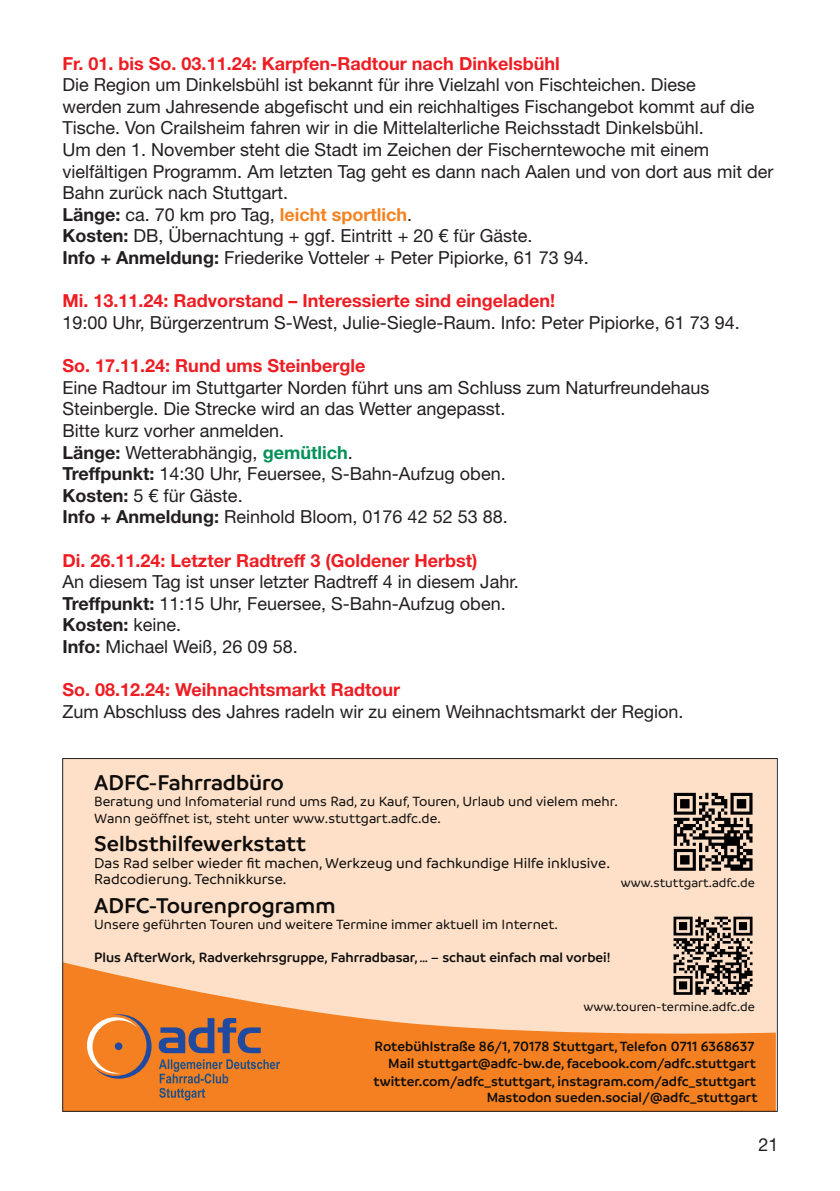
<style>
.page{position:relative;width:840px;height:1191px;background:#fff}
.page>*{position:absolute;margin:0;border:0;box-sizing:border-box;transform-origin:0 0}
.t1{font:600 23px "Branding";color:#0e0d0b}
.t2{font:18px/21.6px "Helvetica Neue LT";color:#231f20}
.t3{font:700 18px "Helvetica Neue LT";color:#ee1d23}
.t4{font:500 15.4px/16.2px "Branding";color:#0e0d0b}
.t5{font:600 14.4px/17.4px "Branding";color:#0e0d0b;text-align:right}
.t6{font:500 14.4px/16.2px "Branding";color:#0e0d0b}
.t7{font:500 13.4px "Branding";color:#0e0d0b}
.s1{font-weight:700}
.s2{font-weight:700;color:#f58220}
.s3{font-weight:700;color:#009057}
</style>
<div class="page">
<div style="left:63px;top:759px;width:712px;height:289px;background:#fee0c9"></div>
<svg style="left:64px;top:962px;width:711px;height:147px;fill:#f58021"></svg>
<svg style="left:159px;top:1018px;width:101px;height:35px;background:#92675b"></svg>
<svg style="left:87px;top:1014px;width:64px;height:64px;background:#e08643"></svg>
<div style="left:115px;top:1042px;width:7px;height:8px;background:#1f4aa0;border-radius:50%"></div>
<svg style="left:159px;top:1059px;width:121px;height:41px;background:#cb7634"></svg>
<svg style="left:673px;top:916px;width:79px;height:78px"></svg>
<svg style="left:673px;top:793px;width:79px;height:77px"></svg>
<p class="t3" style="left:62px;top:57px;width:498px">Fr. 01. bis So. 03.11.24: Karpfen-Radtour nach Dinkelsbühl</p>
<p class="t2" style="left:62px;top:76px;width:712px">Die Region um Dinkelsbühl ist bekannt für ihre Vielzahl von Fischteichen. Diese<br>werden zum Jahresende abgefischt und ein reichhaltiges Fischangebot kommt auf die Tische. Von Crailsheim fahren wir in die Mittelalterliche Reichsstadt Dinkelsbühl.<br>Um den 1. November steht die Stadt im Zeichen der Fischerntewoche mit einem vielfältigen Programm. Am letzten Tag geht es dann nach Aalen und von dort aus mit der Bahn zurück nach Stuttgart.<br><span class="s1">Länge:</span> ca. 70 km pro Tag, <span class="s2">leicht sportlich</span>.<br><span class="s1">Kosten:</span> DB, Übernachtung + ggf. Eintritt + 20 € für Gäste.<br><span class="s1">Info + Anmeldung:</span> Friederike Votteler + Peter Pipiorke, 61 73 94.</p>
<p class="t3" style="left:62px;top:294px;width:494px">Mi. 13.11.24: Radvorstand – Interessierte sind eingeladen!</p>
<p class="t2" style="left:62px;top:313px;width:678px">19:00 Uhr, Bürgerzentrum S-West, Julie-Siegle-Raum. Info: Peter Pipiorke, 61 73 94.</p>
<p class="t3" style="left:62px;top:359px;width:304px">So. 17.11.24: Rund ums Steinbergle</p>
<p class="t2" style="left:62px;top:378px;width:648px">Eine Radtour im Stuttgarter Norden führt uns am Schluss zum Naturfreundehaus Steinbergle. Die Strecke wird an das Wetter angepasst.<br>Bitte kurz vorher anmelden.<br><span class="s1">Länge:</span> Wetterabhängig, <span class="s3">gemütlich</span>.<br><span class="s1">Treffpunkt:</span> 14:30 Uhr, Feuersee, S-Bahn-Aufzug oben.<br><span class="s1">Kosten:</span> 5 € für Gäste.<br><span class="s1">Info + Anmeldung:</span> Reinhold Bloom, 0176 42 52 53 88.</p>
<p class="t3" style="left:62px;top:553px;width:416px">Di. 26.11.24: Letzter Radtreff 3 (Goldener Herbst)</p>
<p class="t2" style="left:62px;top:573px;width:457px">An diesem Tag ist unser letzter Radtreff 4 in diesem Jahr.<br><span class="s1">Treffpunkt:</span> 11:15 Uhr, Feuersee, S-Bahn-Aufzug oben.<br><span class="s1">Kosten:</span> keine.<br><span class="s1">Info:</span> Michael Weiß, 26 09 58.</p>
<p class="t3" style="left:62px;top:683px;width:339px">So. 08.12.24: Weihnachtsmarkt Radtour</p>
<p class="t2" style="left:62px;top:702px;width:622px">Zum Abschluss des Jahres radeln wir zu einem Weihnachtsmarkt der Region.</p>
<p class="t1" style="left:94px;top:772px;width:191px">ADFC-Fahrradbüro</p>
<p class="t6" style="left:94px;top:794px;width:525px">Beratung und Infomaterial rund ums Rad, zu Kauf, Touren, Urlaub und vielem mehr.<br>Wann geöffnet ist, steht unter www.stuttgart.adfc.de.</p>
<p class="t1" style="left:94px;top:833px;width:213px">Selbsthilfewerkstatt</p>
<p class="t4" style="left:94px;top:855px;width:517px">Das Rad selber wieder fit machen, Werkzeug und fachkundige Hilfe inklusive.<br>Radcodierung. Technikkurse.</p>
<p class="t1" style="left:94px;top:895px;width:242px">ADFC-Tourenprogramm</p>
<p class="t6" style="left:94px;top:917px;width:465px">Unsere geführten Touren und weitere Termine immer aktuell im Internet.</p>
<p class="t5" style="left:94px;top:949px;width:517px">Plus AfterWork, Radverkehrsgruppe, Fahrradbasar, … – schaut einfach mal vorbei!</p>
<p class="t7" style="left:620px;top:876px;width:135px">www.stuttgart.adfc.de</p>
<p class="t7" style="left:583px;top:1001px;width:173px">www.touren-termine.adfc.de</p>
<p class="t5" style="left:373px;top:1038px;width:384px">Rotebühlstraße 86/1, 70178 Stuttgart, Telefon 0711 6368637<br>Mail stuttgart@adfc-bw.de, facebook.com/adfc.stuttgart twitter.com/adfc_stuttgart, instagram.com/adfc_stuttgart</p>
<p class="t5" style="left:486px;top:1089px;width:272px">Mastodon sueden.social/@adfc_stuttgart</p>
<p class="t2" style="left:758px;top:1135px;width:22px">21</p>
</div>
